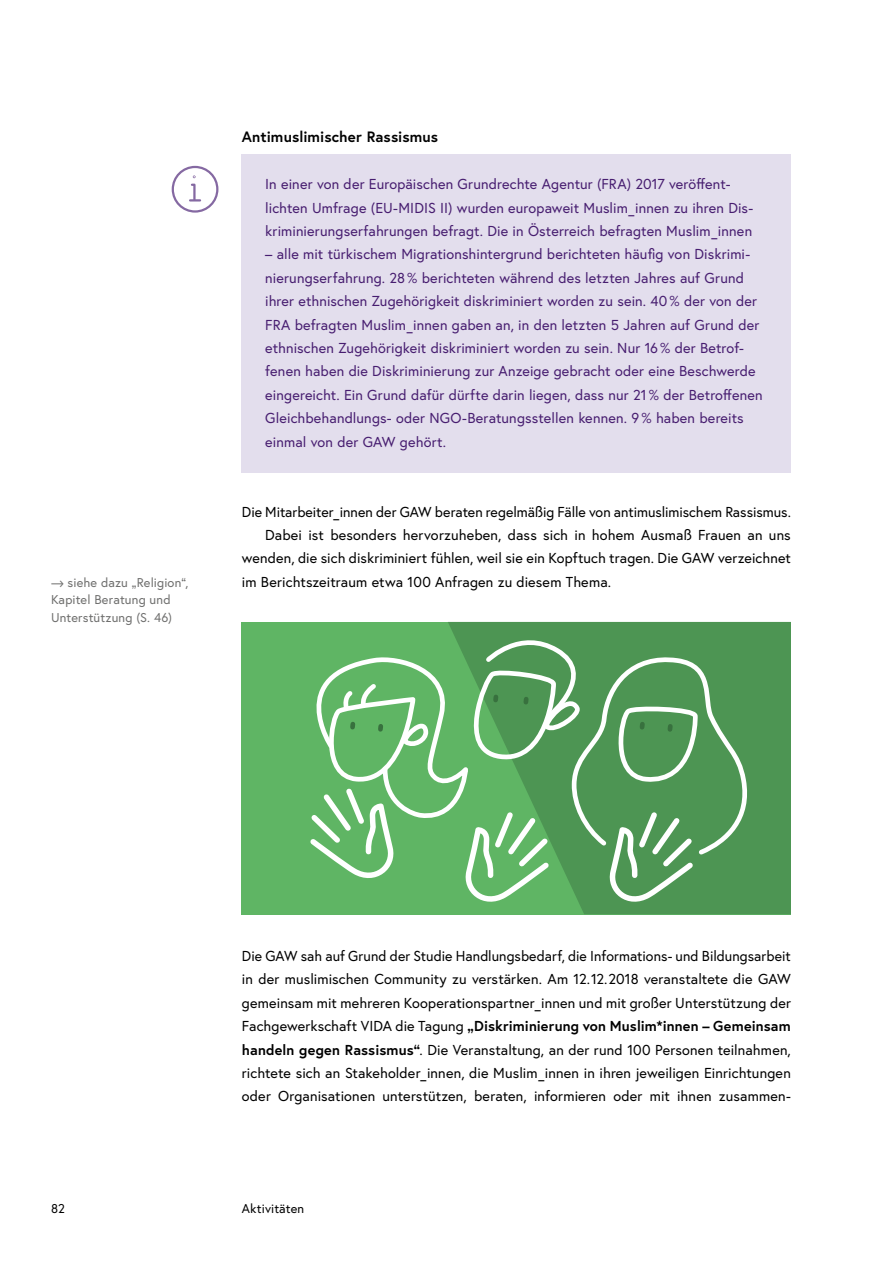
<style>
.page{position:relative;width:893px;height:1263px;background:#fff}
.page>*{position:absolute;margin:0;border:0;box-sizing:border-box;transform-origin:0 0}
.Überschriften_h4_ohne_Nummerierung{font:700 15px "Europa Austria";letter-spacing:.005em;color:#000}
.p_Erstzeileneinzug_Abstand_danach{font:14.4px/23.4px "Europa Austria";letter-spacing:.005em;color:#000;text-align:justify}
.Infobox_p_Infobox_Kap_2_lila{font:14.4px/23.4px "Europa Austria";letter-spacing:.01em;color:#471d70}
.p_Bildbeschriftung{font:12.75px/17.5px "Europa Austria";letter-spacing:.015em;color:#6f6f6e}
.t1{font:12.75px "Europa Austria";letter-spacing:.01em;color:#000}
.s1{font-weight:700}
</style>
<div class="page">
<div style="left:242px;top:155px;width:549px;height:318px;background:#e3deed"></div>
<div style="left:172px;top:166px;width:46px;height:47px;border:2px solid #8569a2;border-radius:50%"></div>
<svg style="left:190px;top:175px;width:10px;height:27px"></svg>
<div style="left:242px;top:622px;width:549px;height:292px;background:#5fb564"></div>
<div style="left:756px;top:622px;width:35px;height:292px;background:#4d9553"></div>
<svg style="left:310px;top:622px;width:446px;height:292px"></svg>
<p class="p_Bildbeschriftung" style="left:51px;top:573px;width:139px">⟶ siehe dazu „Religion“,<br>Kapitel Beratung und<br>Unterstützung (S. 46)</p>
<h4 class="Überschriften_h4_ohne_Nummerierung" style="left:242px;top:127px;width:198px">Antimuslimischer Rassismus</h4>
<p class="Infobox_p_Infobox_Kap_2_lila" style="left:265px;top:172px;width:489px">In einer von der Europäischen Grundrechte Agentur (FRA) 2017 veröffent&shy;lichten Umfrage (EU-MIDIS II) wurden europaweit Muslim_innen zu ihren Dis&shy;kriminierungserfahrungen befragt. Die in Österreich befragten Muslim_innen</p>
<p class="Infobox_p_Infobox_Kap_2_lila" style="left:265px;top:242px;width:499px">– alle mit türkischem Migrationshintergrund berichteten häufig von Diskrimi&shy;nierungserfahrung. 28 % berichteten während des letzten Jahres auf Grund ihrer ethnischen Zugehörigkeit diskriminiert worden zu sein. 40 % der von der FRA befragten Muslim_innen gaben an, in den letzten 5 Jahren auf Grund der ethnischen Zugehörigkeit diskriminiert worden zu sein. Nur 16 % der Betrof&shy;fenen haben die Diskriminierung zur Anzeige gebracht oder eine Beschwerde eingereicht. Ein Grund dafür dürfte darin liegen, dass nur 21 % der Betroffenen Gleichbehandlungs- oder NGO-Beratungsstellen kennen. 9 % haben bereits einmal von der GAW gehört.</p>
<p class="p_Erstzeileneinzug_Abstand_danach" style="left:242px;top:500px;width:551px">Die Mitarbeiter_innen der GAW beraten regelmäßig Fälle von antimuslimischem Rassismus.</p>
<p class="p_Erstzeileneinzug_Abstand_danach" style="left:242px;top:523px;width:551px;text-indent:23px">Dabei ist besonders hervorzuheben, dass sich in hohem Ausmaß Frauen an uns wenden, die sich diskriminiert fühlen, weil sie ein Kopftuch tragen. Die GAW verzeichnet im Berichtszeitraum etwa 100 Anfragen zu diesem Thema.</p>
<p class="p_Erstzeileneinzug_Abstand_danach" style="left:242px;top:944px;width:551px">Die GAW sah auf Grund der Studie Handlungsbedarf, die Informations- und Bildungsarbeit in der muslimischen Community zu verstärken. Am 12.12.2018 veranstaltete die GAW gemeinsam mit mehreren Kooperationspartner_innen und mit großer Unterstützung der Fachgewerkschaft VIDA die Tagung <span class="s1">„Diskriminierung von Muslim*innen – Gemeinsam handeln gegen Rassismus“</span>. Die Veranstaltung, an der rund 100 Personen teilnahmen, richtete sich an Stakeholder_innen, die Muslim_innen in ihren jeweiligen Einrichtungen oder Organisationen unterstützen, beraten, informieren oder mit ihnen zusammen-</p>
<p class="t1" style="left:51px;top:1200px;width:15px">82</p>
<p class="t1" style="left:242px;top:1200px;width:64px">Aktivitäten</p>
</div>
